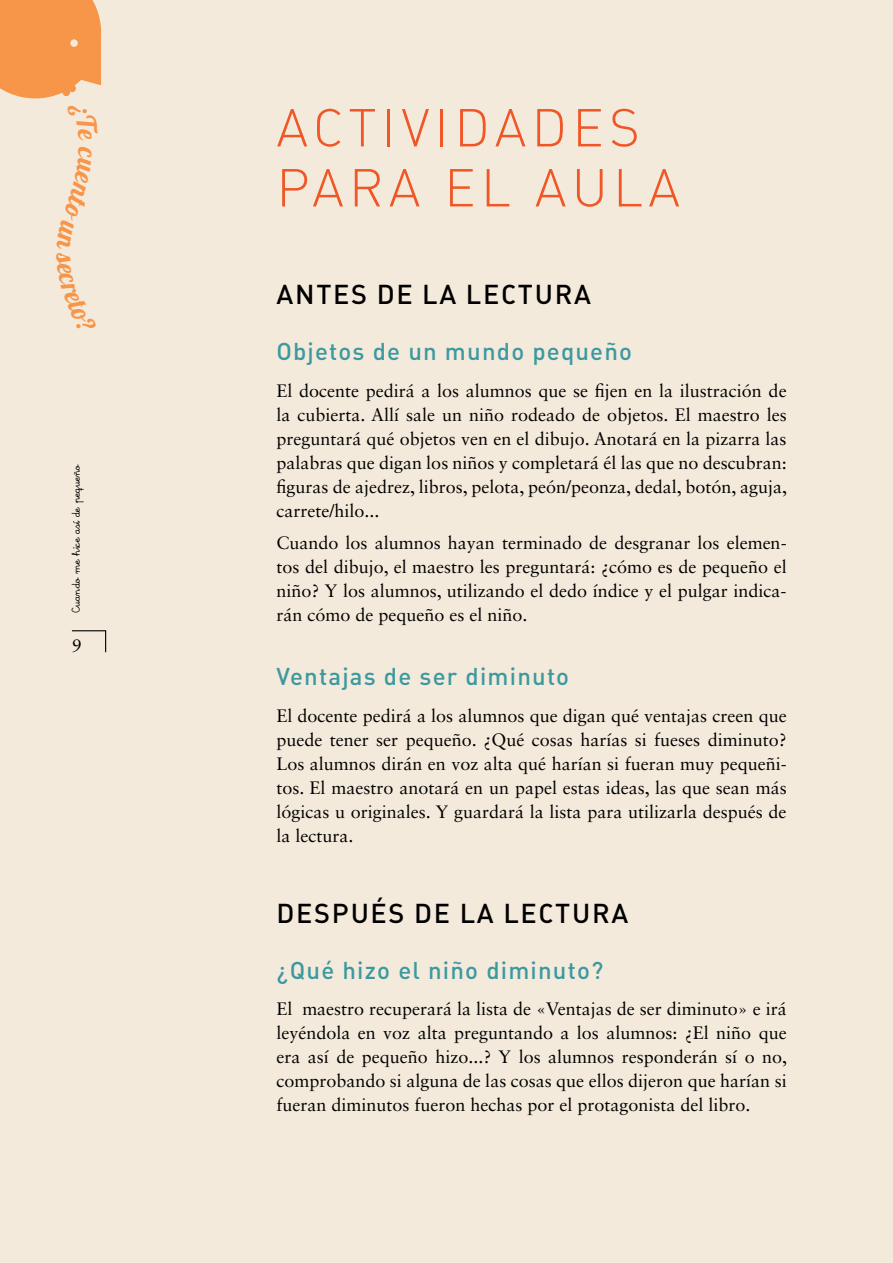
<style>
.page{position:relative;width:893px;height:1263px;background:#f4eadb}
.page>*{position:absolute;margin:0;border:0;box-sizing:border-box;transform-origin:0 0}
.t1{font:52.5px/60px "DIN Light Alternate";letter-spacing:.1em;color:#f05626}
.t2{font:27px "DIN Medium Alternate";letter-spacing:.065em;color:#000}
.t3{font:24px "DIN Medium Alternate";letter-spacing:.05em;color:#3c99a0}
.t4{font:18px/24px "Sabon LT Std";color:#000;text-align:justify}
.t5{font:12px "Escolar Pro Negra";color:#000}
</style>
<div class="page">
<svg style="left:72px;top:630px;width:35px;height:23px"></svg>
<svg style="left:0;top:0;width:101px;height:99px;background:#f69b54"></svg>
<p class="t5" style="left:70px;top:613px;width:150px;rotate:-90deg">Cuando me hice así de pequeño</p>
<p class="t4" style="left:72px;top:634px;width:12px">9</p>
<h1 class="t1" style="left:276px;top:97px;width:405px">ACTIVIDADES<br>PARA EL AULA</h1>
<h2 class="t2" style="left:277px;top:277px;width:316px">ANTES DE LA LECTURA</h2>
<h3 class="t3" style="left:276px;top:336px;width:357px">Objetos de un mundo pequeño</h3>
<p class="t4" style="left:276px;top:378px;width:512px">El docente pedirá a los alumnos que se fijen en la ilustración de la cubierta. Allí sale un niño rodeado de objetos. El maestro les preguntará qué objetos ven en el dibujo. Anotará en la pizarra las palabras que digan los niños y completará él las que no descubran: figuras de ajedrez, libros, pelota, peón/peonza, dedal, botón, aguja, carrete/hilo...</p>
<p class="t4" style="left:276px;top:531px;width:512px">Cuando los alumnos hayan terminado de desgranar los elemen&shy;tos del dibujo, el maestro les preguntará: ¿cómo es de pequeño el niño? Y los alumnos, utilizando el dedo índice y el pulgar indica&shy;rán cómo de pequeño es el niño.</p>
<h3 class="t3" style="left:276px;top:661px;width:294px">Ventajas de ser diminuto</h3>
<p class="t4" style="left:276px;top:704px;width:512px">El docente pedirá a los alumnos que digan qué ventajas creen que puede tener ser pequeño. ¿Qué cosas harías si fueses diminuto?<br>Los alumnos dirán en voz alta qué harían si fueran muy pequeñi&shy;tos. El maestro anotará en un papel estas ideas, las que sean más lógicas u originales. Y guardará la lista para utilizarla después de la lectura.</p>
<h2 class="t2" style="left:277px;top:896px;width:353px">DESPUÉS DE LA LECTURA</h2>
<h3 class="t3" style="left:276px;top:955px;width:329px">¿Qué hizo el niño diminuto?</h3>
<p class="t4" style="left:276px;top:997px;width:512px">El maestro recuperará la lista de «Ventajas de ser diminuto» e irá leyéndola en voz alta preguntando a los alumnos: ¿El niño que era así de pequeño hizo...? Y los alumnos responderán sí o no, comprobando si alguna de las cosas que ellos dijeron que harían si fueran diminutos fueron hechas por el protagonista del libro.</p>
</div>
